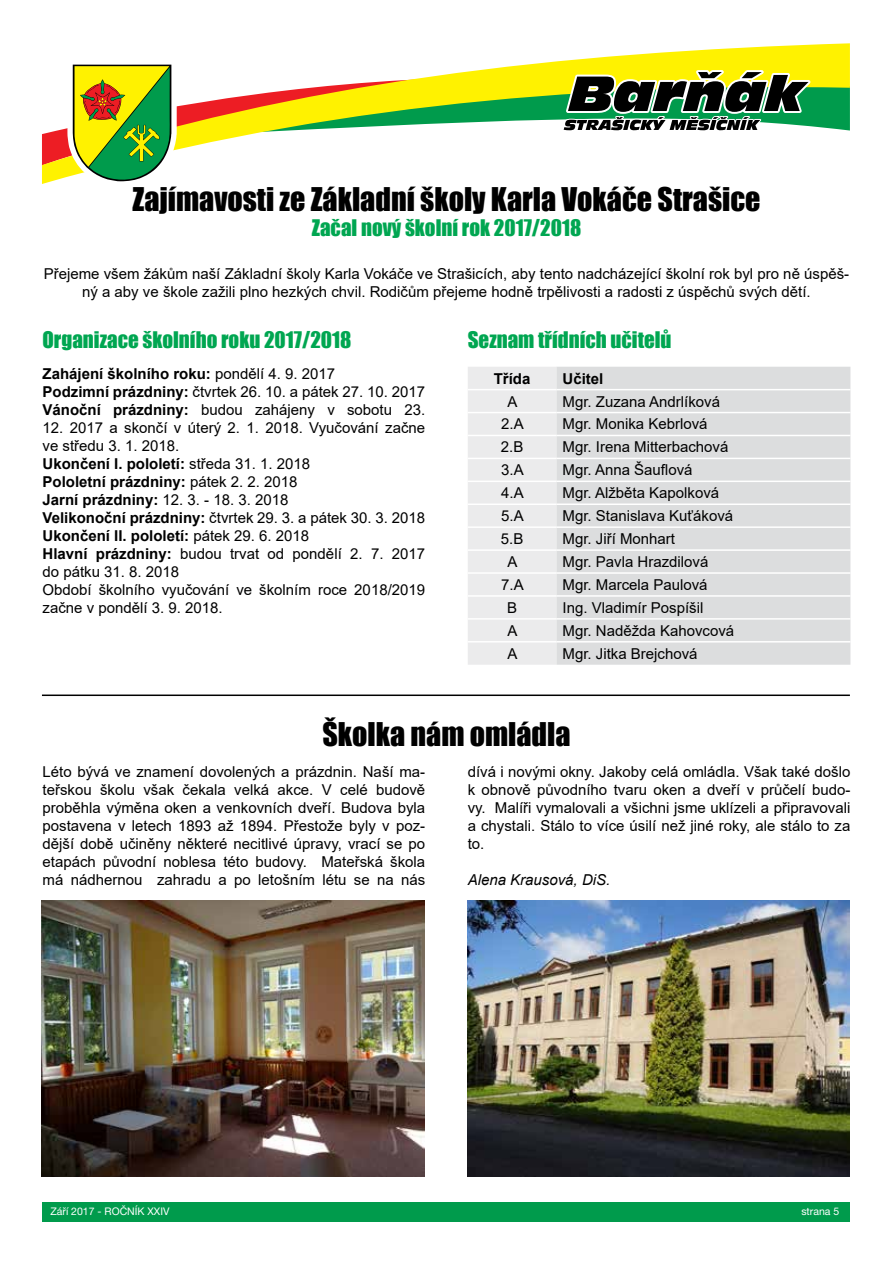
<style>
.page{position:relative;width:893px;height:1263px;background:#fff}
.page>*{position:absolute;margin:0;border:0;box-sizing:border-box;transform-origin:0 0}
.t1{font:30px "Impact";color:#000}
.t2{font:21px "Impact";color:#00a651}
.t3{font:15px/18px "Arial";color:#000}
.t4{font:italic 15px "Arial";color:#000}
.t5{font:700 15px "Arial";color:#000}
.t6{font:10.5px "Helvetica Neue LT Pro";color:#fff}
.s1{font-weight:700}
</style>
<div class="page">
<svg style="left:583px;top:43px;width:267px;height:16px;fill:#fff200"></svg>
<div style="left:42px;top:1202px;width:808px;height:19px;background:#009b4c"></div>
<svg style="left:42px;top:59px;width:808px;height:125px"></svg>
<div style="left:468px;top:367px;width:88px;height:298px;background:#ebebec"></div>
<div style="left:556px;top:367px;width:294px;height:298px;background:#dcddde"></div>
<hr style="left:468px;top:389px;width:88px;height:1px;background:#fff">
<hr style="left:556px;top:389px;width:294px;height:1px;background:#fff">
<hr style="left:468px;top:412px;width:88px;height:1px;background:#fff">
<hr style="left:556px;top:412px;width:294px;height:1px;background:#fff">
<hr style="left:468px;top:435px;width:88px;height:1px;background:#fff">
<hr style="left:556px;top:435px;width:294px;height:1px;background:#fff">
<hr style="left:468px;top:458px;width:88px;height:1px;background:#fff">
<hr style="left:556px;top:458px;width:294px;height:1px;background:#fff">
<hr style="left:468px;top:481px;width:88px;height:1px;background:#fff">
<hr style="left:556px;top:481px;width:294px;height:1px;background:#fff">
<hr style="left:468px;top:503px;width:88px;height:2px;background:#fff">
<hr style="left:556px;top:503px;width:294px;height:2px;background:#fff">
<hr style="left:468px;top:526px;width:88px;height:2px;background:#fff">
<hr style="left:556px;top:526px;width:294px;height:2px;background:#fff">
<hr style="left:468px;top:549px;width:88px;height:2px;background:#fff">
<hr style="left:556px;top:549px;width:294px;height:2px;background:#fff">
<hr style="left:468px;top:572px;width:88px;height:2px;background:#fff">
<hr style="left:556px;top:572px;width:294px;height:2px;background:#fff">
<hr style="left:468px;top:595px;width:88px;height:2px;background:#fff">
<hr style="left:556px;top:595px;width:294px;height:2px;background:#fff">
<hr style="left:468px;top:618px;width:88px;height:2px;background:#fff">
<hr style="left:556px;top:618px;width:294px;height:2px;background:#fff">
<hr style="left:468px;top:641px;width:88px;height:1px;background:#fff">
<hr style="left:556px;top:641px;width:294px;height:1px;background:#fff">
<img style="left:42px;top:900px;width:383px;height:277px">
<img style="left:467px;top:900px;width:383px;height:277px">
<hr style="left:42px;top:694px;width:808px;height:2px;background:#000">
<h1 class="t1" style="left:132px;top:176px;width:630px">Zajímavosti ze Základní školy Karla Vokáče Strašice</h1>
<h2 class="t2" style="left:312px;top:211px;width:271px">Začal nový školní rok 2017/2018</h2>
<p class="t3" style="left:44px;top:265px;width:807px;text-align:center">Přejeme všem žákům naší Základní školy Karla Vokáče ve Strašicích, aby tento nadcházející školní rok byl pro ně úspěš&shy;ný a aby ve škole zažili plno hezkých chvil. Rodičům přejeme hodně trpělivosti a radosti z úspěchů svých dětí.</p>
<h2 class="t2" style="left:43px;top:323px;width:310px">Organizace školního roku 2017/2018</h2>
<p class="t3" style="left:43px;top:364px;width:384px"><span class="s1">Zahájení školního roku:</span> pondělí 4. 9. 2017<br><span class="s1">Podzimní prázdniny:</span> čtvrtek 26. 10. a pátek 27. 10. 2017<br><span class="s1">Vánoční prázdniny:</span> budou zahájeny v sobotu 23.</p>
<p class="t3" style="left:43px;top:418px;width:384px">12. 2017 a skončí v úterý 2. 1. 2018. Vyučování začne ve středu 3. 1. 2018.<br><span class="s1">Ukončení I. pololetí:</span> středa 31. 1. 2018<br><span class="s1">Pololetní prázdniny:</span> pátek 2. 2. 2018<br><span class="s1">Jarní prázdniny:</span> 12. 3. - 18. 3. 2018<br><span class="s1">Velikonoční prázdniny:</span> čtvrtek 29. 3. a pátek 30. 3. 2018<br><span class="s1">Ukončení II. pololetí:</span> pátek 29. 6. 2018<br><span class="s1">Hlavní prázdniny:</span> budou trvat od pondělí 2. 7. 2017 do pátku 31. 8. 2018<br>Období školního vyučování ve školním roce 2018/2019 začne v pondělí 3. 9. 2018.</p>
<h2 class="t2" style="left:468px;top:323px;width:205px">Seznam třídních učitelů</h2>
<p class="t5" style="left:494px;top:368px;width:38px">Třída</p>
<p class="t5" style="left:562px;top:368px;width:42px">Učitel</p>
<p class="t3" style="left:508px;top:392px;width:12px">A</p>
<p class="t3" style="left:562px;top:392px;width:159px">Mgr. Zuzana Andrlíková</p>
<p class="t3" style="left:501px;top:415px;width:24px">2.A</p>
<p class="t3" style="left:562px;top:415px;width:147px">Mgr. Monika Kebrlová</p>
<p class="t3" style="left:501px;top:438px;width:24px">2.B</p>
<p class="t3" style="left:562px;top:438px;width:167px">Mgr. Irena Mitterbachová</p>
<p class="t3" style="left:501px;top:461px;width:24px">3.A</p>
<p class="t3" style="left:562px;top:461px;width:132px">Mgr. Anna Šauflová</p>
<p class="t3" style="left:501px;top:484px;width:24px">4.A</p>
<p class="t3" style="left:562px;top:484px;width:158px">Mgr. Alžběta Kapolková</p>
<p class="t3" style="left:501px;top:507px;width:24px">5.A</p>
<p class="t3" style="left:562px;top:507px;width:172px">Mgr. Stanislava Kuťáková</p>
<p class="t3" style="left:501px;top:530px;width:24px">5.B</p>
<p class="t3" style="left:562px;top:530px;width:114px">Mgr. Jiří Monhart</p>
<p class="t3" style="left:508px;top:553px;width:12px">A</p>
<p class="t3" style="left:562px;top:553px;width:147px">Mgr. Pavla Hrazdilová</p>
<p class="t3" style="left:501px;top:576px;width:24px">7.A</p>
<p class="t3" style="left:562px;top:576px;width:147px">Mgr. Marcela Paulová</p>
<p class="t3" style="left:507px;top:598px;width:12px">B</p>
<p class="t3" style="left:562px;top:598px;width:142px">Ing. Vladimír Pospíšil</p>
<p class="t3" style="left:508px;top:621px;width:12px">A</p>
<p class="t3" style="left:562px;top:621px;width:173px">Mgr. Naděžda Kahovcová</p>
<p class="t3" style="left:508px;top:644px;width:12px">A</p>
<p class="t3" style="left:562px;top:644px;width:137px">Mgr. Jitka Brejchová</p>
<h1 class="t1" style="left:322px;top:711px;width:250px">Školka nám omládla</h1>
<p class="t3" style="left:43px;top:763px;width:384px;text-align:justify">Léto bývá ve znamení dovolených a prázdnin. Naší ma&shy;teřskou školu však čekala velká akce. V celé budově proběhla výměna oken a venkovních dveří. Budova byla postavena v letech 1893 až 1894. Přestože byly v poz&shy;dější době učiněny některé necitlivé úpravy, vrací se po etapách původní noblesa této budovy. Mateřská škola má nádhernou zahradu a po letošním létu se na nás</p>
<p class="t3" style="left:468px;top:763px;width:384px;text-align:justify">dívá i novými okny. Jakoby celá omládla. Však také došlo k obnově původního tvaru oken a dveří v průčelí budo&shy;vy. Malíři vymalovali a všichni jsme uklízeli a připravovali a chystali. Stálo to více úsilí než jiné roky, ale stálo to za to.</p>
<p class="t4" style="left:468px;top:870px;width:144px">Alena Krausová, DiS.</p>
<p class="t6" style="left:50px;top:1204px;width:121px">Září 2017 - ROČNÍK XXIV</p>
<p class="t6" style="left:801px;top:1204px;width:39px">strana 5</p>
</div>
